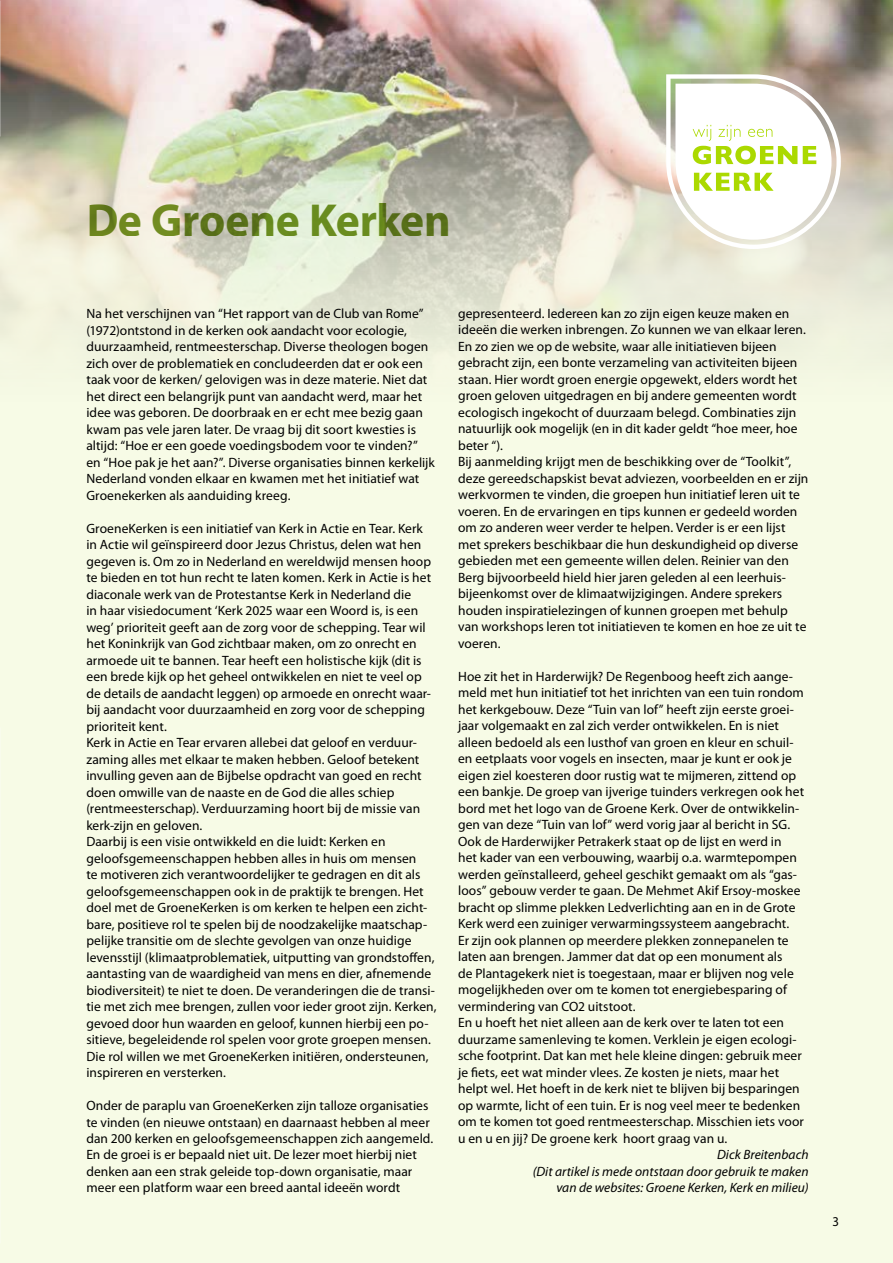
<style>
.page{position:relative;width:893px;height:1263px;background:#f7fbe6}
.page>*{position:absolute;margin:0;border:0;box-sizing:border-box;transform-origin:0 0}
.t1{font:700 46.5px "Myriad";letter-spacing:-.005em;color:#769525}
.t2{font:13.5px/16.5px "Myriad Pro";letter-spacing:.005em;color:#000}
.t3{font:italic 13.5px/16.5px "Myriad Pro";color:#000;text-align:right}
.t4{font:13.5px "Myriad Pro";letter-spacing:.005em;color:#000;scale:.95 1}
</style>
<div class="page">
<img style="left:0;top:0;width:893px;height:356px">
<svg style="left:666px;top:74px;width:175px;height:175px;background:#ebedd8"></svg>
<h1 class="t1" style="left:86px;top:196px;width:366px">De Groene Kerken</h1>
<p class="t2" style="left:86px;top:305px;width:350px">Na het verschijnen van “Het rapport van de Club van Rome” (1972)ontstond in de kerken ook aandacht voor ecologie, duurzaamheid, rentmeesterschap. Diverse theologen bogen zich over de problematiek en concludeerden dat er ook een taak voor de kerken/ gelovigen was in deze materie. Niet dat het direct een belangrijk punt van aandacht werd, maar het idee was geboren. De doorbraak en er echt mee bezig gaan kwam pas vele jaren later. De vraag bij dit soort kwesties is altijd: “Hoe er een goede voedingsbodem voor te vinden?” en “Hoe pak je het aan?”. Diverse organisaties binnen kerkelijk Nederland vonden elkaar en kwamen met het initiatief wat Groenekerken als aanduiding kreeg.</p>
<p class="t2" style="left:86px;top:519px;width:352px">GroeneKerken is een initiatief van Kerk in Actie en Tear. Kerk in Actie wil geïnspireerd door Jezus Christus, delen wat hen gegeven is. Om zo in Nederland en wereldwijd mensen hoop te bieden en tot hun recht te laten komen. Kerk in Actie is het diaconale werk van de Protestantse Kerk in Nederland die<br>in haar visiedocument ‘Kerk 2025 waar een Woord is, is een weg’ prioriteit geeft aan de zorg voor de schepping. Tear wil het Koninkrijk van God zichtbaar maken, om zo onrecht en armoede uit te bannen. Tear heeft een holistische kijk (dit is een brede kijk op het geheel ontwikkelen en niet te veel op de details de aandacht leggen) op armoede en onrecht waar&shy;bij aandacht voor duurzaamheid en zorg voor de schepping prioriteit kent.<br>Kerk in Actie en Tear ervaren allebei dat geloof en verduur&shy;zaming alles met elkaar te maken hebben. Geloof betekent invulling geven aan de Bijbelse opdracht van goed en recht doen omwille van de naaste en de God die alles schiep (rentmeesterschap). Verduurzaming hoort bij de missie van kerk-zijn en geloven.<br>Daarbij is een visie ontwikkeld en die luidt: Kerken en geloofsgemeenschappen hebben alles in huis om mensen<br>te motiveren zich verantwoordelijker te gedragen en dit als geloofsgemeenschappen ook in de praktijk te brengen. Het doel met de GroeneKerken is om kerken te helpen een zicht&shy;bare, positieve rol te spelen bij de noodzakelijke maatschap&shy;pelijke transitie om de slechte gevolgen van onze huidige levensstijl (klimaatproblematiek, uitputting van grondstoffen, aantasting van de waardigheid van mens en dier, afnemende biodiversiteit) te niet te doen. De veranderingen die de transi&shy;tie met zich mee brengen, zullen voor ieder groot zijn. Kerken, gevoed door hun waarden en geloof, kunnen hierbij een po&shy;sitieve, begeleidende rol spelen voor grote groepen mensen.<br>Die rol willen we met GroeneKerken initiëren, ondersteunen, inspireren en versterken.</p>
<p class="t2" style="left:86px;top:1097px;width:348px">Onder de paraplu van GroeneKerken zijn talloze organisaties te vinden (en nieuwe ontstaan) en daarnaast hebben al meer dan 200 kerken en geloofsgemeenschappen zich aangemeld.<br>En de groei is er bepaald niet uit. De lezer moet hierbij niet denken aan een strak geleide top-down organisatie, maar meer een platform waar een breed aantal ideeën wordt</p>
<p class="t2" style="left:458px;top:305px;width:352px">gepresenteerd. Iedereen kan zo zijn eigen keuze maken en ideeën die werken inbrengen. Zo kunnen we van elkaar leren.<br>En zo zien we op de website, waar alle initiatieven bijeen gebracht zijn, een bonte verzameling van activiteiten bijeen staan. Hier wordt groen energie opgewekt, elders wordt het groen geloven uitgedragen en bij andere gemeenten wordt ecologisch ingekocht of duurzaam belegd. Combinaties zijn natuurlijk ook mogelijk (en in dit kader geldt “hoe meer, hoe beter “).<br>Bij aanmelding krijgt men de beschikking over de “Toolkit”, deze gereedschapskist bevat adviezen, voorbeelden en er zijn werkvormen te vinden, die groepen hun initiatief leren uit te voeren. En de ervaringen en tips kunnen er gedeeld worden om zo anderen weer verder te helpen. Verder is er een lijst met sprekers beschikbaar die hun deskundigheid op diverse gebieden met een gemeente willen delen. Reinier van den Berg bijvoorbeeld hield hier jaren geleden al een leerhuis&shy;bijeenkomst over de klimaatwijzigingen. Andere sprekers houden inspiratielezingen of kunnen groepen met behulp van workshops leren tot initiatieven te komen en hoe ze uit te voeren.</p>
<p class="t2" style="left:458px;top:668px;width:348px">Hoe zit het in Harderwijk? De Regenboog heeft zich aange&shy;meld met hun initiatief tot het inrichten van een tuin rondom het kerkgebouw. Deze “Tuin van lof” heeft zijn eerste groei&shy;jaar volgemaakt en zal zich verder ontwikkelen. En is niet alleen bedoeld als een lusthof van groen en kleur en schuil&shy;en eetplaats voor vogels en insecten, maar je kunt er ook je eigen ziel koesteren door rustig wat te mijmeren, zittend op een bankje. De groep van ijverige tuinders verkregen ook het bord met het logo van de Groene Kerk. Over de ontwikkelin&shy;gen van deze “Tuin van lof” werd vorig jaar al bericht in SG.<br>Ook de Harderwijker Petrakerk staat op de lijst en werd in<br>het kader van een verbouwing, waarbij o.a. warmtepompen werden geïnstalleerd, geheel geschikt gemaakt om als “gas&shy;loos” gebouw verder te gaan. De Mehmet Akif Ersoy-moskee bracht op slimme plekken Ledverlichting aan en in de Grote Kerk werd een zuiniger verwarmingssysteem aangebracht.<br>Er zijn ook plannen op meerdere plekken zonnepanelen te laten aan brengen. Jammer dat dat op een monument als<br>de Plantagekerk niet is toegestaan, maar er blijven nog vele mogelijkheden over om te komen tot energiebesparing of vermindering van CO2 uitstoot.<br>En u hoeft het niet alleen aan de kerk over te laten tot een duurzame samenleving te komen. Verklein je eigen ecologi&shy;sche footprint. Dat kan met hele kleine dingen: gebruik meer je fiets, eet wat minder vlees. Ze kosten je niets, maar het helpt wel. Het hoeft in de kerk niet te blijven bij besparingen op warmte, licht of een tuin. Er is nog veel meer te bedenken om te komen tot goed rentmeesterschap. Misschien iets voor u en u en jij? De groene kerk hoort graag van u.</p>
<p class="t3" style="left:533px;top:1146px;width:277px">Dick Breitenbach<br>(Dit artikel is mede ontstaan door gebruik te maken van de websites: Groene Kerken, Kerk en milieu)</p>
<p class="t4" style="left:832px;top:1213px;width:8px">3</p>
</div>
